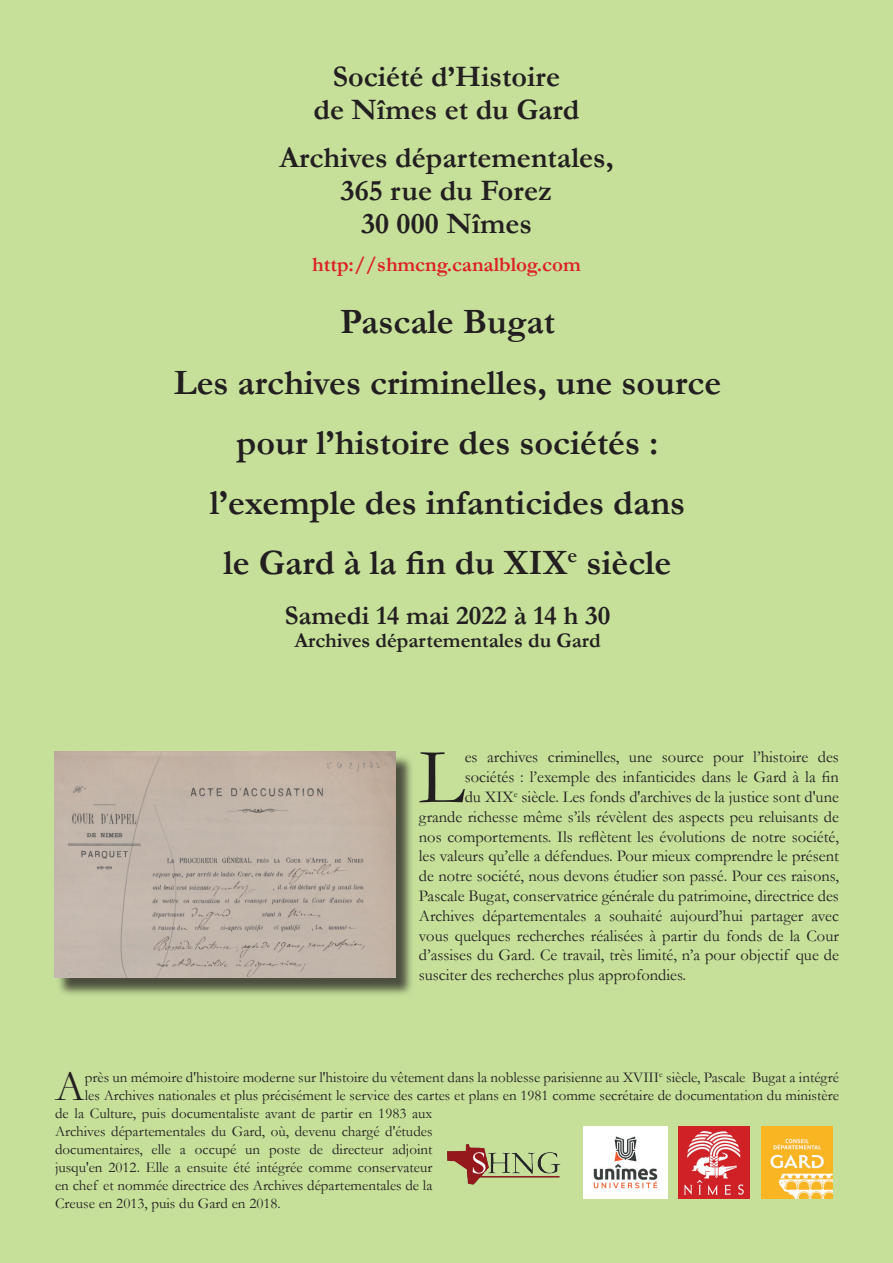
<style>
.page{position:relative;width:893px;height:1263px;background:#c6e09a}
.page>*{position:absolute;margin:0;border:0;box-sizing:border-box;transform-origin:0 0}
.t1{font:79.95px "Garamond";color:#231f20}
.t2{font:43.8px "Garamond";color:#231f20}
.t3{font:700 36px/60.2px "Garamond";color:#231f20;text-align:center}
.t4{font:700 30px/33px "Garamond";color:#231f20;text-align:center}
.t5{font:700 27px "Garamond";color:#231f20}
.t6{font:700 21px "Garamond";color:#231f20}
.t7{font:700 21px "Garamond";color:#dc2125}
.t8{font:16.5px "Garamond";color:#231f20}
.t9{font:15px "Garamond";color:#231f20}
</style>
<div class="page">
<img style="left:678px;top:1127px;width:72px;height:71px">
<img style="left:761px;top:1127px;width:72px;height:71px">
<img style="left:448px;top:1144px;width:113px;height:41px">
<img style="left:583px;top:1127px;width:84px;height:71px">
<div style="left:56px;top:754px;width:358px;height:243px;background:#231f20;opacity:.75"></div>
<img style="left:54px;top:752px;width:341px;height:226px">
<h3 class="t4" style="left:313px;top:60px;width:267px">Société d’Histoire<br>de Nîmes et du Gard</h3>
<h3 class="t4" style="left:279px;top:141px;width:336px">Archives départementales,<br>365 rue du Forez<br>30 000 Nîmes</h3>
<p class="t7" style="left:312px;top:250px;width:270px">http://shmcng.canalblog.com</p>
<h3 class="t3" style="left:174px;top:292px;width:549px">Pascale Bugat<br>Les archives criminelles, une source pour l’histoire des sociétés : l’exemple des infanticides dans<br>le Gard à la fin du XIX<sup>e</sup> siècle</h3>
<h3 class="t5" style="left:285px;top:597px;width:327px">Samedi 14 mai 2022 à 14 h 30</h3>
<p class="t6" style="left:294px;top:626px;width:308px">Archives départementales du Gard</p>
<h1 class="t1" style="left:419px;top:723px;width:47px">L</h1>
<p class="t8" style="left:465px;top:746px;width:376px">es archives criminelles, une source pour l’histoire des</p>
<p class="t8" style="left:465px;top:766px;width:376px">sociétés : l’exemple des infanticides dans le Gard à la fin</p>
<p class="t8" style="left:465px;top:786px;width:376px">du XIX<sup>e</sup> siècle. Les fonds d'archives de la justice sont d'une</p>
<p class="t8" style="left:419px;top:805px;width:422px">grande richesse même s’ils révèlent des aspects peu reluisants de</p>
<p class="t8" style="left:419px;top:825px;width:422px">nos comportements. Ils reflètent les évolutions de notre société,</p>
<p class="t8" style="left:419px;top:845px;width:422px">les valeurs qu’elle a défendues. Pour mieux comprendre le présent</p>
<p class="t8" style="left:419px;top:865px;width:422px">de notre société, nous devons étudier son passé. Pour ces raisons,</p>
<p class="t8" style="left:419px;top:885px;width:422px">Pascale Bugat, conservatrice générale du patrimoine, directrice des</p>
<p class="t8" style="left:419px;top:904px;width:422px">Archives départementales a souhaité aujourd’hui partager avec</p>
<p class="t8" style="left:419px;top:924px;width:422px">vous quelques recherches réalisées à partir du fonds de la Cour</p>
<p class="t8" style="left:419px;top:944px;width:422px">d’assises du Gard. Ce travail, très limité, n’a pour objectif que de</p>
<p class="t8" style="left:419px;top:964px;width:269px">susciter des recherches plus approfondies.</p>
<h2 class="t2" style="left:55px;top:1057px;width:31px">A</h2>
<p class="t9" style="left:85px;top:1067px;width:756px">près un mémoire d'histoire moderne sur l'histoire du vêtement dans la noblesse parisienne au XVIII<sup>e</sup> siècle, Pascale Bugat a intégré</p>
<p class="t9" style="left:85px;top:1085px;width:756px">les Archives nationales et plus précisément le service des cartes et plans en 1981 comme secrétaire de documentation du ministère</p>
<p class="t9" style="left:55px;top:1103px;width:379px">de la Culture, puis documentaliste avant de partir en 1983 aux</p>
<p class="t9" style="left:55px;top:1121px;width:379px">Archives départementales du Gard, où, devenu chargé d'études</p>
<p class="t9" style="left:55px;top:1139px;width:379px">documentaires, elle a occupé un poste de directeur adjoint</p>
<p class="t9" style="left:55px;top:1157px;width:379px">jusqu'en 2012. Elle a ensuite été intégrée comme conservateur</p>
<p class="t9" style="left:55px;top:1175px;width:379px">en chef et nommée directrice des Archives départementales de la</p>
<p class="t9" style="left:55px;top:1193px;width:227px">Creuse en 2013, puis du Gard en 2018.</p>
</div>
